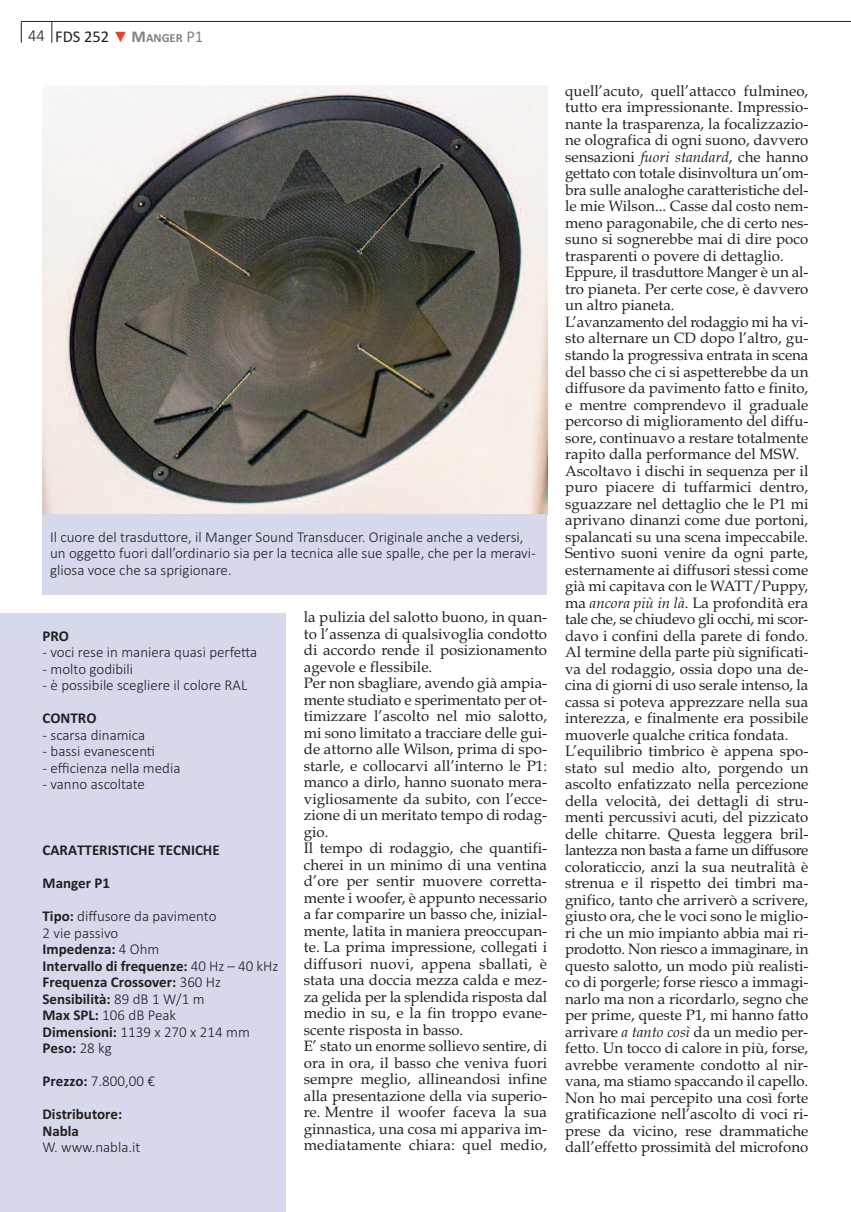
<style>
.page{position:relative;width:851px;height:1212px;background:#fff}
.page>*{position:absolute;margin:0;border:0;box-sizing:border-box;transform-origin:0 0}
.t1{font:16.5px "Calibri";color:#231f20}
.t2{font:15px/16.5px "Book Antiqua";letter-spacing:.005em;color:#231f20}
.t3{font:300 15px/16.5px "Calibri";color:#231f20}
.t4{font:700 15px/16.5px "Calibri";color:#231f20}
.s1{font-weight:300}
.s2{font-family:"Arial";font-size:15px;color:#ef3e25}
.s3{font-weight:700;color:#808285}
.s4{font-weight:700;font-size:12.3px;color:#808285}
.s5{color:#808285}
.s6{font-weight:700}
.s7{font-style:italic}
</style>
<div class="page">
<svg style="left:21px;top:22px;width:1px;height:21px"></svg>
<hr style="left:21px;top:21px;width:829px;height:1px;background:#231f20">
<svg style="left:52px;top:22px;width:1px;height:21px"></svg>
<div style="left:0;top:613px;width:286px;height:599px;background:#d6d8ec"></div>
<img style="left:43px;top:85px;width:504px;height:429px">
<div style="left:43px;top:514px;width:504px;height:81px;background:#d6d8ec"></div>
<p class="t1" style="left:28px;top:26px;width:176px"><span class="s1">44</span> FDS 252 <span class="s2">▼</span> <span class="s3">M</span><span class="s4">ANGER</span> <span class="s5">P1</span></p>
<p class="t3" style="left:50px;top:528px;width:487px">Il cuore del trasduttore, il Manger Sound Transducer. Originale anche a vedersi, un oggetto fuori dall’ordinario sia per la tecnica alle sue spalle, che per la meravi&shy;gliosa voce che sa sprigionare.</p>
<p class="t4" style="left:43px;top:627px;width:28px">PRO</p>
<p class="t3" style="left:43px;top:644px;width:216px">- voci rese in maniera quasi perfetta</p>
<p class="t3" style="left:43px;top:660px;width:92px">- molto godibili</p>
<p class="t3" style="left:43px;top:677px;width:206px">- è possibile scegliere il colore RAL</p>
<p class="t4" style="left:43px;top:710px;width:55px">CONTRO</p>
<p class="t3" style="left:43px;top:726px;width:104px">- scarsa dinamica</p>
<p class="t3" style="left:43px;top:743px;width:114px">- bassi evanescenti</p>
<p class="t3" style="left:43px;top:759px;width:139px">- efficienza nella media</p>
<p class="t3" style="left:43px;top:776px;width:104px">- vanno ascoltate</p>
<p class="t4" style="left:43px;top:842px;width:179px">CARATTERISTICHE TECNICHE</p>
<p class="t4" style="left:43px;top:875px;width:69px">Manger P1</p>
<p class="t4" style="left:43px;top:908px;width:237px">Tipo: <span class="s1">diffusore da pavimento<br>2 vie passivo<br></span>Impedenza: <span class="s1">4 Ohm<br></span>Intervallo di frequenze: <span class="s1">40 Hz – 40 kHz<br></span>Frequenza Crossover: <span class="s1">360 Hz<br></span>Sensibilità: <span class="s1">89 dB 1 W/1 m<br></span>Max SPL: <span class="s1">106 dB Peak<br></span>Dimensioni: <span class="s1">1139 x 270 x 214 mm<br></span>Peso: <span class="s1">28 kg</span></p>
<p class="t3" style="left:43px;top:1073px;width:114px"><span class="s6">Prezzo:</span> 7.800,00 €</p>
<p class="t4" style="left:43px;top:1106px;width:81px">Distributore:<br>Nabla</p>
<p class="t3" style="left:43px;top:1139px;width:99px">W. www.nabla.it</p>
<p class="t2" style="left:304px;top:609px;width:245px">la pulizia del salotto buono, in quan&shy;to l’assenza di qualsivoglia condotto di accordo rende il posizionamento agevole e flessibile.<br>Per non sbagliare, avendo già ampia&shy;mente studiato e sperimentato per ot&shy;timizzare l’ascolto nel mio salotto, mi sono limitato a tracciare delle gui&shy;de attorno alle Wilson, prima di spo&shy;starle, e collocarvi all’interno le P1: manco a dirlo, hanno suonato mera&shy;vigliosamente da subito, con l’ecce&shy;zione di un meritato tempo di rodag&shy;gio.<br>Il tempo di rodaggio, che quantifi&shy;cherei in un minimo di una ventina d’ore per sentir muovere corretta&shy;mente i woofer, è appunto necessario a far comparire un basso che, inizial&shy;mente, latita in maniera preoccupan&shy;te. La prima impressione, collegati i diffusori nuovi, appena sballati, è stata una doccia mezza calda e mez&shy;za gelida per la splendida risposta dal medio in su, e la fin troppo evane&shy;scente risposta in basso.<br>E’ stato un enorme sollievo sentire, di ora in ora, il basso che veniva fuori sempre meglio, allineandosi infine alla presentazione della via superio&shy;re. Mentre il woofer faceva la sua ginnastica, una cosa mi appariva im&shy;mediatamente chiara: quel medio,</p>
<p class="t2" style="left:565px;top:83px;width:245px">quell’acuto, quell’attacco fulmineo, tutto era impressionante. Impressio&shy;nante la trasparenza, la focalizzazio&shy;ne olografica di ogni suono, davvero sensazioni <span class="s7">fuori standard</span>, che hanno gettato con totale disinvoltura un’om&shy;bra sulle analoghe caratteristiche del&shy;le mie Wilson... Casse dal costo nem&shy;meno paragonabile, che di certo nes&shy;suno si sognerebbe mai di dire poco trasparenti o povere di dettaglio.<br>Eppure, il trasduttore Manger è un al&shy;tro pianeta. Per certe cose, è davvero un altro pianeta.<br>L’avanzamento del rodaggio mi ha vi&shy;sto alternare un CD dopo l’altro, gu&shy;stando la progressiva entrata in scena del basso che ci si aspetterebbe da un diffusore da pavimento fatto e finito, e mentre comprendevo il graduale percorso di miglioramento del diffu&shy;sore, continuavo a restare totalmente rapito dalla performance del MSW.<br>Ascoltavo i dischi in sequenza per il puro piacere di tuffarmici dentro, sguazzare nel dettaglio che le P1 mi aprivano dinanzi come due portoni, spalancati su una scena impeccabile.<br>Sentivo suoni venire da ogni parte, esternamente ai diffusori stessi come già mi capitava con le WATT/Puppy, ma <span class="s7">ancora più in là</span>. La profondità era tale che, se chiudevo gli occhi, mi scor&shy;davo i confini della parete di fondo.<br>Al termine della parte più significati&shy;va del rodaggio, ossia dopo una de&shy;cina di giorni di uso serale intenso, la cassa si poteva apprezzare nella sua interezza, e finalmente era possibile muoverle qualche critica fondata.<br>L’equilibrio timbrico è appena spo&shy;stato sul medio alto, porgendo un ascolto enfatizzato nella percezione della velocità, dei dettagli di stru&shy;menti percussivi acuti, del pizzicato delle chitarre. Questa leggera bril&shy;lantezza non basta a farne un diffusore coloraticcio, anzi la sua neutralità è strenua e il rispetto dei timbri ma&shy;gnifico, tanto che arriverò a scrivere, giusto ora, che le voci sono le miglio&shy;ri che un mio impianto abbia mai ri&shy;prodotto. Non riesco a immaginare, in questo salotto, un modo più realisti&shy;co di porgerle; forse riesco a immagi&shy;narlo ma non a ricordarlo, segno che per prime, queste P1, mi hanno fatto arrivare <span class="s7">a tanto così</span> da un medio per&shy;fetto. Un tocco di calore in più, forse, avrebbe veramente condotto al nir&shy;vana, ma stiamo spaccando il capello.<br>Non ho mai percepito una così forte gratificazione nell’ascolto di voci ri&shy;prese da vicino, rese drammatiche dall’effetto prossimità del microfono</p>
</div>
